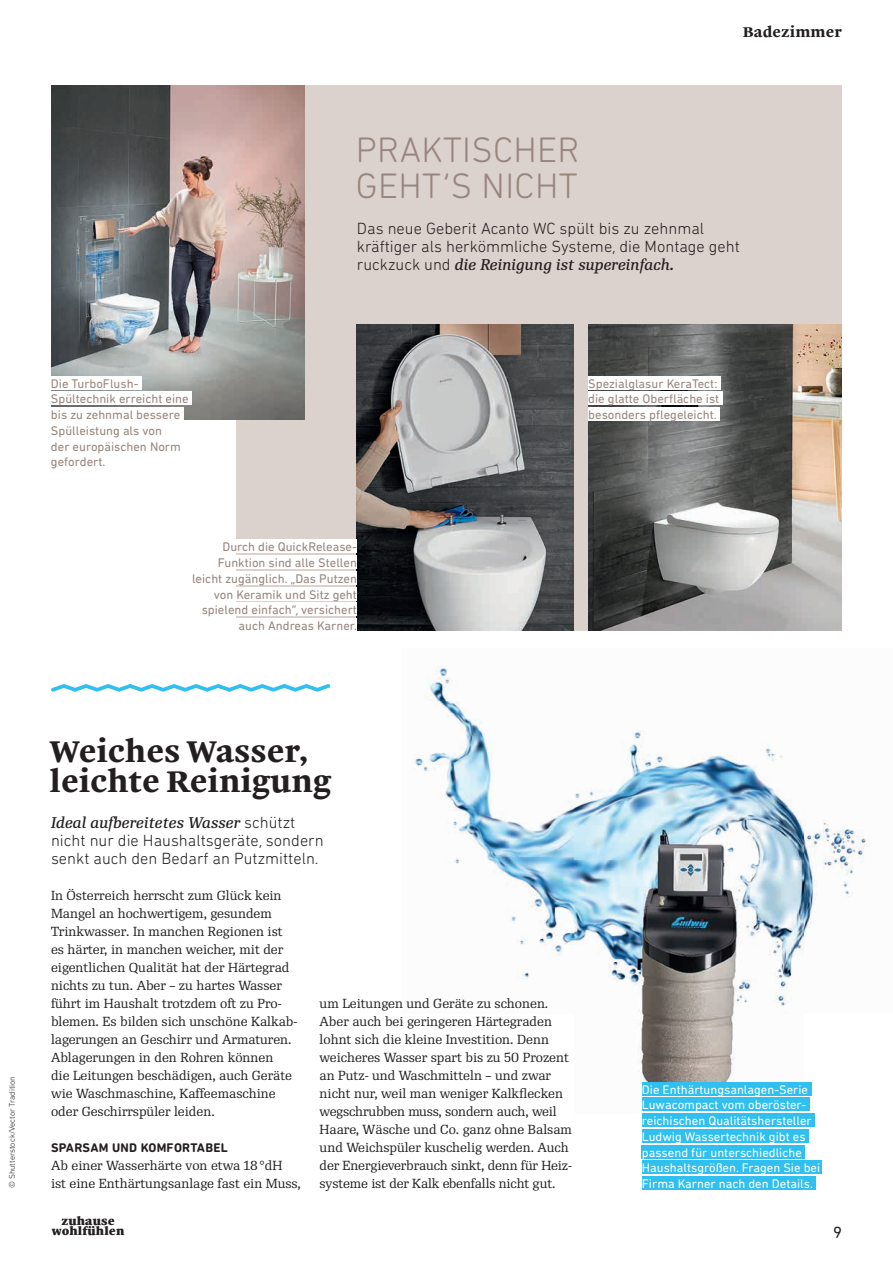
<style>
.page{position:relative;width:893px;height:1263px;background:#fff}
.page>*{position:absolute;margin:0;border:0;box-sizing:border-box;transform-origin:0 0}
.t1{font:300 36px/36px "DIN Next Rounded LT Pro";letter-spacing:.01em;color:#98857d}
.t2{font:700 30px/30px "Malabar LTW02";color:#231f20}
.t3{font:300 16.5px/18px "DIN Next Rounded LT Pro";color:#231f20}
.t4{font:16.5px "DIN Next Rounded LT Pro";color:#231f20}
.t5{font:italic 15px "Re Public Text";color:#231f20}
.t6{font:700 14.25px "Malabar LTW02";letter-spacing:.01em;color:#231f20}
.t7{font:12.75px/18px "Re Public";color:#231f20}
.t8{font:12.75px/15.8px "DIN Next Rounded LT Pro";color:#98857d}
.t9{font:12.75px/15.8px "DIN Next Rounded LT Pro";color:#fff}
.t10{font:700 12.75px "DIN Next Rounded LT Pro";letter-spacing:.02em;color:#231f20}
.t11{font:800 11.1px/10.2px "Malabar LTW02";letter-spacing:.01em;color:#231f20;text-align:center}
.t12{font:300 8.25px "DIN Next Rounded LT Pro";color:#231f20}
.s1{font-family:"DIN Next Rounded LT Pro";font-weight:300;font-style:normal;font-size:16.5px}
</style>
<div class="page">
<div style="left:236px;top:85px;width:606px;height:545px;background:#dbd1cd"></div>
<img style="left:447px;top:857px;width:127px;height:122px">
<img style="left:804px;top:809px;width:66px;height:135px">
<img style="left:413px;top:700px;width:185px;height:157px">
<img style="left:598px;top:730px;width:194px;height:78px">
<img style="left:424px;top:666px;width:29px;height:34px">
<img style="left:574px;top:808px;width:230px;height:288px">
<div style="left:642px;top:1082px;width:169px;height:13px;background:#30bfef"></div>
<div style="left:642px;top:1097px;width:167px;height:14px;background:#30bfef"></div>
<div style="left:642px;top:1113px;width:173px;height:14px;background:#30bfef"></div>
<div style="left:642px;top:1129px;width:167px;height:14px;background:#30bfef"></div>
<div style="left:642px;top:1145px;width:163px;height:13px;background:#30bfef"></div>
<div style="left:642px;top:1160px;width:180px;height:14px;background:#30bfef"></div>
<div style="left:642px;top:1176px;width:174px;height:14px;background:#30bfef"></div>
<img style="left:51px;top:85px;width:254px;height:334px">
<img style="left:588px;top:324px;width:254px;height:306px">
<div style="left:51px;top:376px;width:91px;height:13px;background:#fff"></div>
<div style="left:51px;top:391px;width:141px;height:14px;background:#fff"></div>
<div style="left:51px;top:407px;width:132px;height:14px;background:#fff"></div>
<div style="left:588px;top:376px;width:132px;height:13px;background:#fff"></div>
<div style="left:588px;top:391px;width:134px;height:14px;background:#fff"></div>
<div style="left:588px;top:407px;width:132px;height:14px;background:#fff"></div>
<svg style="left:51px;top:684px;width:279px;height:8px"></svg>
<img style="left:357px;top:324px;width:216px;height:306px">
<div style="left:219px;top:539px;width:138px;height:14px;background:#fff"></div>
<div style="left:215px;top:555px;width:142px;height:14px;background:#fff"></div>
<div style="left:189px;top:571px;width:168px;height:14px;background:#fff"></div>
<div style="left:211px;top:587px;width:146px;height:13px;background:#fff"></div>
<div style="left:199px;top:602px;width:158px;height:14px;background:#fff"></div>
<div style="left:236px;top:618px;width:121px;height:14px;background:#fff"></div>
<h1 class="t1" style="left:356px;top:131px;width:225px">PRAKTISCHER<br>GEHT’S NICHT</h1>
<p class="t6" style="left:743px;top:21px;width:101px">Badezimmer</p>
<p class="t3" style="left:357px;top:219px;width:384px">Das neue Geberit Acanto WC spült bis zu zehnmal kräftiger als herkömmliche Systeme, die Montage geht</p>
<p class="t5" style="left:357px;top:256px;width:319px"><span class="s1">ruckzuck und</span> die Reinigung ist supereinfach.</p>
<p class="t8" style="left:51px;top:375px;width:139px">Die TurboFlush-<br>Spültechnik erreicht eine bis zu zehnmal bessere<br>Spülleistung als von<br>der europäischen Norm gefordert.</p>
<p class="t8" style="left:588px;top:375px;width:133px">Spezialglasur KeraTect: die glatte Oberfläche ist besonders pflegeleicht.</p>
<p class="t8" style="left:192px;top:539px;width:167px;text-align:right">Durch die QuickRelease-<br>Funktion sind alle Stellen leicht zugänglich. „Das Putzen von Keramik und Sitz geht spielend einfach“, versichert auch Andreas Karner.</p>
<p class="t12" style="left:7px;top:1188px;width:113px;rotate:-90deg">© Shutterstock/Vector Tradition</p>
<h2 class="t2" style="left:50px;top:735px;width:283px">Weiches Wasser, leichte Reinigung</h2>
<p class="t5" style="left:51px;top:814px;width:246px">Ideal aufbereitetes Wasser <span class="s1">schützt</span></p>
<p class="t3" style="left:51px;top:831px;width:274px">nicht nur die Haushaltsgeräte, sondern senkt auch den Bedarf an Putzmitteln.</p>
<p class="t7" style="left:51px;top:886px;width:248px">In Österreich herrscht zum Glück kein Mangel an hochwertigem, gesundem Trinkwasser. In manchen Regionen ist es härter, in manchen weicher, mit der eigentlichen Qualität hat der Härtegrad nichts zu tun. Aber – zu hartes Wasser führt im Haushalt trotzdem oft zu Pro&shy;blemen. Es bilden sich unschöne Kalkab&shy;lagerungen an Geschirr und Armaturen.<br>Ablagerungen in den Rohren können<br>die Leitungen beschädigen, auch Geräte wie Waschmaschine, Kaffeemaschine oder Geschirrspüler leiden.</p>
<p class="t10" style="left:51px;top:1140px;width:178px">SPARSAM UND KOMFORTABEL</p>
<p class="t7" style="left:51px;top:1157px;width:251px">Ab einer Wasserhärte von etwa 18 °dH<br>ist eine Enthärtungsanlage fast ein Muss,</p>
<p class="t11" style="left:52px;top:1215px;width:74px">zuhause wohlfühlen</p>
<p class="t7" style="left:320px;top:995px;width:254px">um Leitungen und Geräte zu schonen.<br>Aber auch bei geringeren Härtegraden lohnt sich die kleine Investition. Denn weicheres Wasser spart bis zu 50 Prozent an Putz- und Waschmitteln – und zwar nicht nur, weil man weniger Kalkflecken wegschrubben muss, sondern auch, weil Haare, Wäsche und Co. ganz ohne Balsam und Weichspüler kuschelig werden. Auch der Energieverbrauch sinkt, denn für Heiz&shy;systeme ist der Kalk ebenfalls nicht gut.</p>
<p class="t9" style="left:642px;top:1081px;width:180px">Die Enthärtungsanlagen-Serie<br>Luwacompact vom oberöster&shy;reichischen Qualitätshersteller<br>Ludwig Wassertechnik gibt es passend für unterschiedliche<br>Haushaltsgrößen. Fragen Sie bei<br>Firma Karner nach den Details.</p>
<p class="t4" style="left:833px;top:1223px;width:10px">9</p>
</div>
